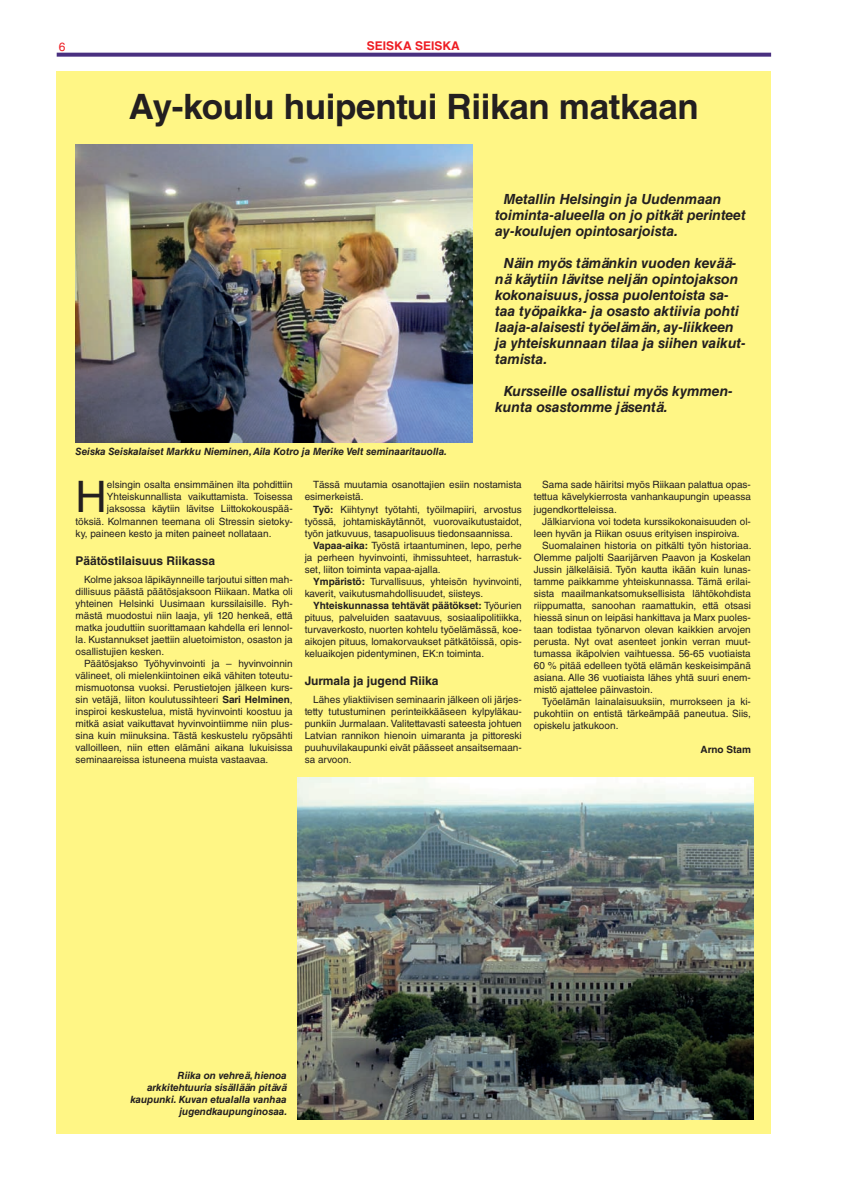
<style>
.page{position:relative;width:842px;height:1191px;background:#fff}
.page>*{position:absolute;margin:0;border:0;box-sizing:border-box;transform-origin:0 0}
.t1{font:43.4px "Helvetica LT Std";color:#231f20}
.t2{font:700 35px "Helvetica LT Std";letter-spacing:-.01em;color:#231f20}
.t3{font:italic 700 14px/16px "Helvetica LT Std";color:#231f20}
.t4{font:700 12px "Helvetica LT Std";color:#231f20}
.t5{font:700 12px "Helvetica LT Std";color:#ee1d23}
.t6{font:12px "Helvetica LT Std";color:#ee1d23}
.t7{font:10px/12px "Helvetica LT Std";color:#231f20;text-align:justify}
.t8{font:italic 700 10px/12px "Helvetica LT Std";color:#231f20;text-align:right}
.t9{font:700 10px "Helvetica LT Std";color:#231f20}
.s1{font-weight:700}
.s2{font-weight:400}
</style>
<div class="page">
<svg style="left:57px;top:53px;width:714px;height:4px;background:#58418a"></svg>
<div style="left:57px;top:71px;width:714px;height:1062px;background:#fff685"></div>
<img style="left:297px;top:777px;width:456px;height:342px">
<img style="left:76px;top:145px;width:396px;height:297px">
<p class="t6" style="left:59px;top:39px;width:8px">6</p>
<p class="t5" style="left:367px;top:38px;width:95px">SEISKA SEISKA</p>
<h2 class="t2" style="left:129px;top:85px;width:571px">Ay-koulu huipentui Riikan matkaan</h2>
<p class="t8" style="left:76px;top:445px;width:373px">Seiska Seiskalaiset Markku Nieminen, Aila Kotro ja Merike Velt seminaaritauolla.</p>
<h3 class="t3" style="left:495px;top:190px;width:252px;text-indent:8px">Metallin Helsingin ja Uudenmaan toiminta-alueella on jo pitkät perinteet ay-koulujen opintosarjoista.</h3>
<p class="t3" style="left:495px;top:254px;width:252px;text-indent:8px">Näin myös tämänkin vuoden kevää&shy;nä käytiin lävitse neljän opintojakson kokonaisuus, jossa puolentoista sa&shy;taa työpaikka- ja osasto aktiivia pohti laaja-alaisesti työelämän, ay-liikkeen ja yhteiskunnaan tilaa ja siihen vaikut&shy;tamista.</p>
<h3 class="t3" style="left:495px;top:382px;width:239px;text-indent:8px">Kursseille osallistui myös kymmen&shy;kunta osastomme jäsentä.</h3>
<h1 class="t1" style="left:76px;top:472px;width:33px">H</h1>
<p class="t7" style="left:107px;top:479px;width:187px">elsingin osalta ensimmäinen ilta pohdittiin</p>
<p class="t7" style="left:107px;top:491px;width:187px">Yhteiskunnallista vaikuttamista. Toisessa</p>
<p class="t7" style="left:107px;top:503px;width:187px">jaksossa käytiin lävitse Liittokokouspää-</p>
<p class="t7" style="left:76px;top:515px;width:219px">töksiä. Kolmannen teemana oli Stressin sietoky-</p>
<p class="t7" style="left:76px;top:527px;width:197px">ky, paineen kesto ja miten paineet nollataan.</p>
<p class="t4" style="left:76px;top:553px;width:141px">Päätöstilaisuus Riikassa</p>
<p class="t7" style="left:76px;top:573px;width:219px;text-indent:8px">Kolme jaksoa läpikäynneille tarjoutui sitten mah&shy;dillisuus päästä päätösjaksoon Riikaan. Matka oli yhteinen Helsinki Uusimaan kurssilaisille. Ryh&shy;mästä muodostui niin laaja, yli 120 henkeä, että matka jouduttiin suorittamaan kahdella eri lennol&shy;la. Kustannukset jaettiin aluetoimiston, osaston ja osallistujien kesken.</p>
<p class="t7" style="left:76px;top:657px;width:219px;text-indent:8px">Päätösjakso Työhyvinvointi ja – hyvinvoinnin välineet, oli mielenkiintoinen eikä vähiten toteutu&shy;mismuotonsa vuoksi. Perustietojen jälkeen kurs&shy;sin vetäjä, liiton koulutussihteeri <span class="s1">Sari Helminen</span>, inspiroi keskustelua, mistä hyvinvointi koostuu ja mitkä asiat vaikuttavat hyvinvointiimme niin plus&shy;sina kuin miinuksina. Tästä keskustelu ryöpsähti valloilleen, niin etten elämäni aikana lukuisissa seminaareissa istuneena muista vastaavaa.</p>
<p class="t7" style="left:305px;top:479px;width:219px;text-indent:8px">Tässä muutamia osanottajien esiin nostamista esimerkeistä.</p>
<p class="t7" style="left:313px;top:503px;width:210px"><span class="s1">Työ:</span> Kiihtynyt työtahti, työilmapiiri, arvostus</p>
<p class="t7" style="left:305px;top:515px;width:219px">työssä, johtamiskäytännöt, vuorovaikutustaidot,</p>
<p class="t7" style="left:305px;top:527px;width:210px">työn jatkuvuus, tasapuolisuus tiedonsaannissa.</p>
<p class="t7" style="left:313px;top:539px;width:210px"><span class="s1">Vapaa-aika:</span> Työstä irtaantuminen, lepo, perhe</p>
<p class="t7" style="left:305px;top:551px;width:219px">ja perheen hyvinvointi, ihmissuhteet, harrastuk-</p>
<p class="t7" style="left:305px;top:563px;width:137px">set, liiton toiminta vapaa-ajalla.</p>
<p class="t7" style="left:313px;top:575px;width:210px"><span class="s1">Ympäristö:</span> Turvallisuus, yhteisön hyvinvointi,</p>
<p class="t7" style="left:305px;top:587px;width:180px">kaverit, vaikutusmahdollisuudet, siisteys.</p>
<p class="t9" style="left:313px;top:599px;width:210px">Yhteiskunnassa tehtävät päätökset: <span class="s2">Työurien</span></p>
<p class="t7" style="left:305px;top:611px;width:219px">pituus, palveluiden saatavuus, sosiaalipolitiikka,</p>
<p class="t7" style="left:305px;top:623px;width:219px">turvaverkosto, nuorten kohtelu työelämässä, koe-</p>
<p class="t7" style="left:305px;top:635px;width:219px">aikojen pituus, lomakorvaukset pätkätöissä, opis-</p>
<p class="t7" style="left:305px;top:647px;width:181px">keluaikojen pidentyminen, EK:n toiminta.</p>
<p class="t4" style="left:305px;top:673px;width:135px">Jurmala ja jugend Riika</p>
<p class="t7" style="left:305px;top:693px;width:219px;text-indent:8px">Lähes yliaktiivisen seminaarin jälkeen oli järjes&shy;tetty tutustuminen perinteikkääseen kylpyläkau&shy;punkiin Jurmalaan. Valitettavasti sateesta johtuen Latvian rannikon hienoin uimaranta ja pittoreski puuhuvilakaupunki eivät päässeet ansaitsemaan&shy;sa arvoon.</p>
<p class="t7" style="left:534px;top:479px;width:219px;text-indent:8px">Sama sade häiritsi myös Riikaan palattua opas&shy;tettua kävelykierrosta vanhankaupungin upeassa jugendkortteleissa.</p>
<p class="t7" style="left:534px;top:515px;width:219px;text-indent:8px">Jälkiarviona voi todeta kurssikokonaisuuden ol&shy;leen hyvän ja Riikan osuus erityisen inspiroiva.</p>
<p class="t7" style="left:534px;top:539px;width:219px;text-indent:8px">Suomalainen historia on pitkälti työn historiaa.<br>Olemme paljolti Saarijärven Paavon ja Koskelan Jussin jälkeläisiä. Työn kautta ikään kuin lunas&shy;tamme paikkamme yhteiskunnassa. Tämä erilai&shy;sista maailmankatsomuksellisista lähtökohdista riippumatta, sanoohan raamattukin, että otsasi hiessä sinun on leipäsi hankittava ja Marx puoles&shy;taan todistaa työnarvon olevan kaikkien arvojen perusta. Nyt ovat asenteet jonkin verran muut&shy;tumassa ikäpolvien vaihtuessa. 56-65 vuotiaista 60 % pitää edelleen työtä elämän keskeisimpänä asiana. Alle 36 vuotiaista lähes yhtä suuri enem&shy;mistö ajattelee päinvastoin.</p>
<p class="t7" style="left:534px;top:695px;width:219px;text-indent:8px">Työelämän lainalaisuuksiin, murrokseen ja ki&shy;pukohtiin on entistä tärkeämpää paneutua. Siis, opiskelu jatkukoon.</p>
<p class="t9" style="left:700px;top:743px;width:52px">Arno Stam</p>
<p class="t8" style="left:130px;top:1069px;width:158px">Riika on vehreä, hienoa arkkitehtuuria sisällään pitävä kaupunki. Kuvan etualalla vanhaa jugendkaupunginosaa.</p>
</div>
